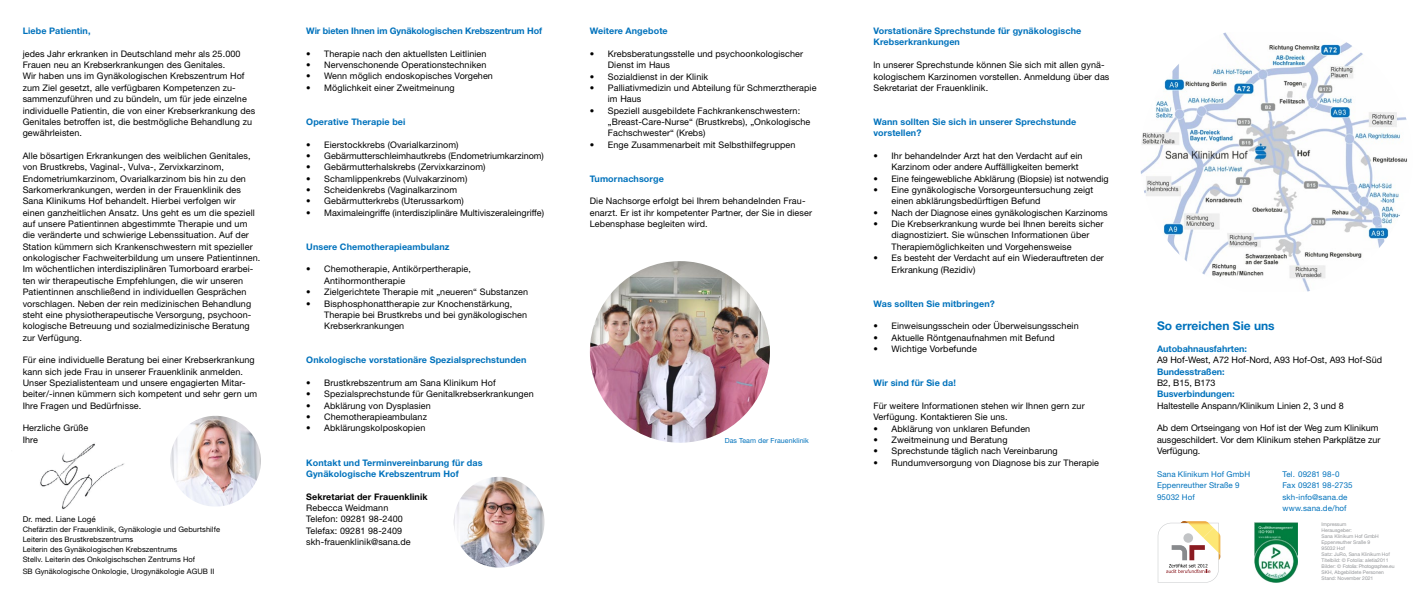
<style>
.page{position:relative;width:1418px;height:596px;background:#fff}
.page>*{position:absolute;margin:0;border:0;box-sizing:border-box;transform-origin:0 0}
.t1{font:700 12px "Helvetica Neue LT Pro";color:#0072bc}
.t2{font:9px/11.3px "Helvetica Neue LT Pro";letter-spacing:.01em;color:#000}
.t3{font:700 9px/11.3px "Helvetica Neue LT Pro";letter-spacing:.01em;color:#0072bc}
.t4{font:700 9px "Helvetica Neue LT Pro";letter-spacing:-.01em;color:#0072bc}
.t5{font:700 9px "Helvetica Neue LT Pro";letter-spacing:.01em;color:#000}
.t6{font:8px/11.3px "Helvetica Neue LT Pro";letter-spacing:.015em;color:#0072bc}
.t7{font:8px "Helvetica Neue LT Pro";letter-spacing:.01em;color:#000}
.t8{font:7.5px/10px "Helvetica Neue LT Pro";letter-spacing:.01em;color:#000}
.t9{font:7px "Helvetica Neue LT Pro";letter-spacing:.01em;color:#0072bc}
.t10{font:5.1px "Helvetica Neue LT Pro";color:#939598}
.t11{font:5px/6px "Helvetica Neue LT Pro";color:#939598}
.s1{font-size:5px}
</style>
<div class="page">
<img style="left:1140px;top:32px;width:267px;height:260px">
<img style="left:1254px;top:522px;width:43px;height:60px">
<svg style="left:1157px;top:521px;width:64px;height:61px"></svg>
<img style="left:40px;top:443px;width:134px;height:67px">
<img style="left:170px;top:415px;width:91px;height:91px;border-radius:45px">
<img style="left:454px;top:476px;width:90px;height:91px;border-radius:45px">
<img style="left:590px;top:261px;width:180px;height:181px">
<p class="t3" style="left:23px;top:25px;width:69px">Liebe Patientin,</p>
<p class="t2" style="left:23px;top:48px;width:234px">jedes Jahr erkranken in Deutschland mehr als 25.000<br>Frauen neu an Krebserkrankungen des Genitales.<br>Wir haben uns im Gynäkologischen Krebszentrum Hof zum Ziel gesetzt, alle verfügbaren Kompetenzen zu&shy;sammenzuführen und zu bündeln, um für jede einzelne individuelle Patientin, die von einer Krebserkrankung des Genitales betroffen ist, die bestmögliche Behandlung zu gewährleisten.</p>
<p class="t2" style="left:23px;top:150px;width:239px">Alle bösartigen Erkrankungen des weiblichen Genitales, von Brustkrebs, Vaginal-, Vulva-, Zervixkarzinom, Endometriumkarzinom, Ovarialkarzinom bis hin zu den Sarkomerkrankungen, werden in der Frauenklinik des Sana Klinikums Hof behandelt. Hierbei verfolgen wir<br>einen ganzheitlichen Ansatz. Uns geht es um die speziell auf unsere Patientinnen abgestimmte Therapie und um die veränderte und schwierige Lebenssituation. Auf der Station kümmern sich Krankenschwestern mit spezieller onkologischer Fachweiterbildung um unsere Patientinnen.<br>Im wöchentlichen interdisziplinären Tumorboard erarbei&shy;ten wir therapeutische Empfehlungen, die wir unseren Patientinnen anschließend in individuellen Gesprächen vorschlagen. Neben der rein medizinischen Behandlung steht eine physiotherapeutische Versorgung, psychoon&shy;kologische Betreuung und sozialmedizinische Beratung zur Verfügung.</p>
<p class="t2" style="left:23px;top:354px;width:236px">Für eine individuelle Beratung bei einer Krebserkrankung kann sich jede Frau in unserer Frauenklinik anmelden.<br>Unser Spezialistenteam und unsere engagierten Mitar&shy;beiter/-innen kümmern sich kompetent und sehr gern um Ihre Fragen und Bedürfnisse.</p>
<p class="t2" style="left:23px;top:422px;width:67px">Herzliche Grüße<br>Ihre</p>
<p class="t7" style="left:23px;top:514px;width:75px">Dr. med. Liane Logé</p>
<p class="t8" style="left:23px;top:524px;width:199px">Chefärztin der Frauenklinik, Gynäkologie und Geburtshilfe Leiterin des Brustkrebszentrums<br>Leiterin des Gynäkologischen Krebszentrums<br>Stellv. Leiterin des Onkolgischschen Zentrums Hof</p>
<p class="t8" style="left:23px;top:565px;width:193px">SB Gynäkologische Onkologie, Urogynäkologie AGUB II</p>
<p class="t4" style="left:306px;top:25px;width:237px">Wir bieten Ihnen im Gynäkologischen Krebszentrum Hof</p>
<p class="t2" style="left:306px;top:48px;width:182px">• Therapie nach den aktuellsten Leitlinien</p>
<p class="t2" style="left:306px;top:59px;width:182px">• Nervenschonende Operationstechniken</p>
<p class="t2" style="left:306px;top:70px;width:188px">• Wenn möglich endoskopisches Vorgehen</p>
<p class="t2" style="left:306px;top:82px;width:150px">• Möglichkeit einer Zweitmeinung</p>
<p class="t3" style="left:306px;top:116px;width:101px">Operative Therapie bei</p>
<p class="t2" style="left:306px;top:138px;width:154px">• Eierstockkrebs (Ovarialkarzinom)</p>
<p class="t2" style="left:306px;top:150px;width:239px">• Gebärmutterschleimhautkrebs (Endometriumkarzinom)</p>
<p class="t2" style="left:306px;top:161px;width:181px">• Gebärmutterhalskrebs (Zervixkarzinom)</p>
<p class="t2" style="left:306px;top:172px;width:162px">• Schamlippenkrebs (Vulvakarzinom)</p>
<p class="t2" style="left:306px;top:184px;width:152px">• Scheidenkrebs (Vaginalkarzinom</p>
<p class="t2" style="left:306px;top:195px;width:159px">• Gebärmutterkrebs (Uterussarkom)</p>
<p class="t2" style="left:306px;top:206px;width:239px">• Maximaleingriffe (interdisziplinäre Multiviszeraleingriffe)</p>
<p class="t3" style="left:306px;top:240px;width:145px">Unsere Chemotherapieambulanz</p>
<p class="t2" style="left:324px;top:263px;width:148px;text-indent:-18px">• Chemotherapie, Antikörpertherapie,<br>Antihormontherapie</p>
<p class="t2" style="left:306px;top:286px;width:223px">• Zielgerichtete Therapie mit „neueren“ Substanzen</p>
<p class="t2" style="left:324px;top:297px;width:204px;text-indent:-18px">• Bisphosphonattherapie zur Knochenstärkung,<br>Therapie bei Brustkrebs und bei gynäkologischen<br>Krebserkrankungen</p>
<p class="t3" style="left:306px;top:354px;width:222px">Onkologische vorstationäre Spezialsprechstunden</p>
<p class="t2" style="left:306px;top:376px;width:191px">• Brustkrebszentrum am Sana Klinikum Hof</p>
<p class="t2" style="left:306px;top:388px;width:229px">• Spezialsprechstunde für Genitalkrebserkrankungen</p>
<p class="t2" style="left:306px;top:399px;width:126px">• Abklärung von Dysplasien</p>
<p class="t2" style="left:306px;top:411px;width:122px">• Chemotherapieambulanz</p>
<p class="t2" style="left:306px;top:422px;width:121px">• Abklärungskolposkopien</p>
<p class="t3" style="left:306px;top:456px;width:178px">Kontakt und Terminvereinbarung für das<br>Gynäkologische Krebszentrum Hof</p>
<p class="t5" style="left:306px;top:490px;width:123px">Sekretariat der Frauenklinik</p>
<p class="t2" style="left:306px;top:501px;width:106px">Rebecca Weidmann<br>Telefon: 09281 98-2400<br>Telefax: 09281 98-2409 skh-frauenklinik@sana.de</p>
<p class="t3" style="left:590px;top:25px;width:79px">Weitere Angebote</p>
<p class="t2" style="left:608px;top:48px;width:197px;text-indent:-18px">• Krebsberatungsstelle und psychoonkologischer<br>Dienst im Haus</p>
<p class="t2" style="left:590px;top:70px;width:120px">• Sozialdienst in der Klinik</p>
<p class="t2" style="left:608px;top:82px;width:210px;text-indent:-18px">• Palliativmedizin und Abteilung für Schmerztherapie im Haus</p>
<p class="t2" style="left:608px;top:104px;width:204px;text-indent:-18px">• Speziell ausgebildete Fachkrankenschwestern: „Breast-Care-Nurse“ (Brustkrebs), „Onkologische<br>Fachschwester“ (Krebs)</p>
<p class="t2" style="left:590px;top:138px;width:207px">• Enge Zusammenarbeit mit Selbsthilfegruppen</p>
<p class="t3" style="left:590px;top:172px;width:75px">Tumornachsorge</p>
<p class="t2" style="left:590px;top:195px;width:224px">Die Nachsorge erfolgt bei Ihrem behandelnden Frau&shy;enarzt. Er ist ihr kompetenter Partner, der Sie in dieser<br>Lebensphase begleiten wird.</p>
<p class="t9" style="left:724px;top:435px;width:86px">Das Team der Frauenklinik</p>
<p class="t3" style="left:873px;top:25px;width:209px">Vorstationäre Sprechstunde für gynäkologische<br>Krebserkrankungen</p>
<p class="t2" style="left:873px;top:59px;width:237px">ln unserer Sprechstunde können Sie sich mit allen gynä&shy;kologischem Karzinomen vorstellen. Anmeldung über das<br>Sekretariat der Frauenklinik.</p>
<p class="t3" style="left:873px;top:116px;width:204px">Wann sollten Sie sich in unserer Sprechstunde vorstellen?</p>
<p class="t2" style="left:891px;top:150px;width:192px;text-indent:-18px">• Ihr behandelnder Arzt hat den Verdacht auf ein<br>Karzinom oder andere Auffälligkeiten bemerkt</p>
<p class="t2" style="left:873px;top:172px;width:236px">• Eine feingewebliche Abklärung (Biopsie) ist notwendig</p>
<p class="t2" style="left:891px;top:184px;width:203px;text-indent:-18px">• Eine gynäkologische Vorsorgeuntersuchung zeigt einen abklärungsbedürftigen Befund</p>
<p class="t2" style="left:873px;top:206px;width:236px">• Nach der Diagnose eines gynäkologischen Karzinoms</p>
<p class="t2" style="left:891px;top:218px;width:213px;text-indent:-18px">• Die Krebserkrankung wurde bei Ihnen bereits sicher diagnostiziert. Sie wünschen Informationen über<br>Therapiemöglichkeiten und Vorgehensweise</p>
<p class="t2" style="left:891px;top:252px;width:214px;text-indent:-18px">• Es besteht der Verdacht auf ein Wiederauftreten der<br>Erkrankung (Rezidiv)</p>
<p class="t3" style="left:873px;top:297px;width:123px">Was sollten Sie mitbringen?</p>
<p class="t2" style="left:873px;top:320px;width:207px">• Einweisungsschein oder Überweisungsschein</p>
<p class="t2" style="left:873px;top:331px;width:183px">• Aktuelle Röntgenaufnahmen mit Befund</p>
<p class="t2" style="left:873px;top:343px;width:105px">• Wichtige Vorbefunde</p>
<p class="t3" style="left:873px;top:377px;width:84px">Wir sind für Sie da!</p>
<p class="t2" style="left:873px;top:399px;width:213px">Für weitere Informationen stehen wir Ihnen gern zur<br>Verfügung. Kontaktieren Sie uns.</p>
<p class="t2" style="left:873px;top:422px;width:158px">• Abklärung von unklaren Befunden</p>
<p class="t2" style="left:873px;top:433px;width:136px">• Zweitmeinung und Beratung</p>
<p class="t2" style="left:873px;top:445px;width:186px">• Sprechstunde täglich nach Vereinbarung</p>
<p class="t2" style="left:873px;top:456px;width:227px">• Rundumversorgung von Diagnose bis zur Therapie</p>
<h1 class="t1" style="left:1157px;top:318px;width:119px">So erreichen Sie uns</h1>
<p class="t3" style="left:1157px;top:342px;width:92px">Autobahnausfahrten:</p>
<p class="t2" style="left:1157px;top:354px;width:226px">A9 Hof-West, A72 Hof-Nord, A93 Hof-Ost, A93 Hof-Süd</p>
<p class="t3" style="left:1157px;top:365px;width:69px">Bundesstraßen:</p>
<p class="t2" style="left:1157px;top:376px;width:60px">B2, B15, B173</p>
<p class="t3" style="left:1157px;top:388px;width:79px">Busverbindungen:</p>
<p class="t2" style="left:1157px;top:399px;width:188px">Haltestelle Anspann/Klinikum Linien 2, 3 und 8</p>
<p class="t2" style="left:1157px;top:422px;width:225px">Ab dem Ortseingang von Hof ist der Weg zum Klinikum ausgeschildert. Vor dem Klinikum stehen Parkplätze zur<br>Verfügung.</p>
<p class="t6" style="left:1157px;top:468px;width:95px">Sana Klinikum Hof GmbH<br>Eppenreuther Straße 9<br>95032 Hof</p>
<p class="t6" style="left:1282px;top:468px;width:72px">Tel. 09281 98-0<br>Fax 09281 98-2735 skh-info@sana.de www.sana.de/hof</p>
<p class="t11" style="left:1321px;top:520px;width:70px">Impressum<br>Herausgeber:<br>Sana Klinikum Hof GmbH<br>Eppenreuther Sraße 9<br>95032 Hof<br>Satz: JuRo, Sana Klinikum Hof</p>
<p class="t10" style="left:1321px;top:556px;width:68px"><span class="s1">Titelbild: ©</span> Fotolia: aletia2011</p>
<p class="t11" style="left:1321px;top:562px;width:74px">Bilder: © Fotolia: Photographee.eu<br>SKH, Abgebildete Personen<br>Stand: November 2021</p>
</div>
